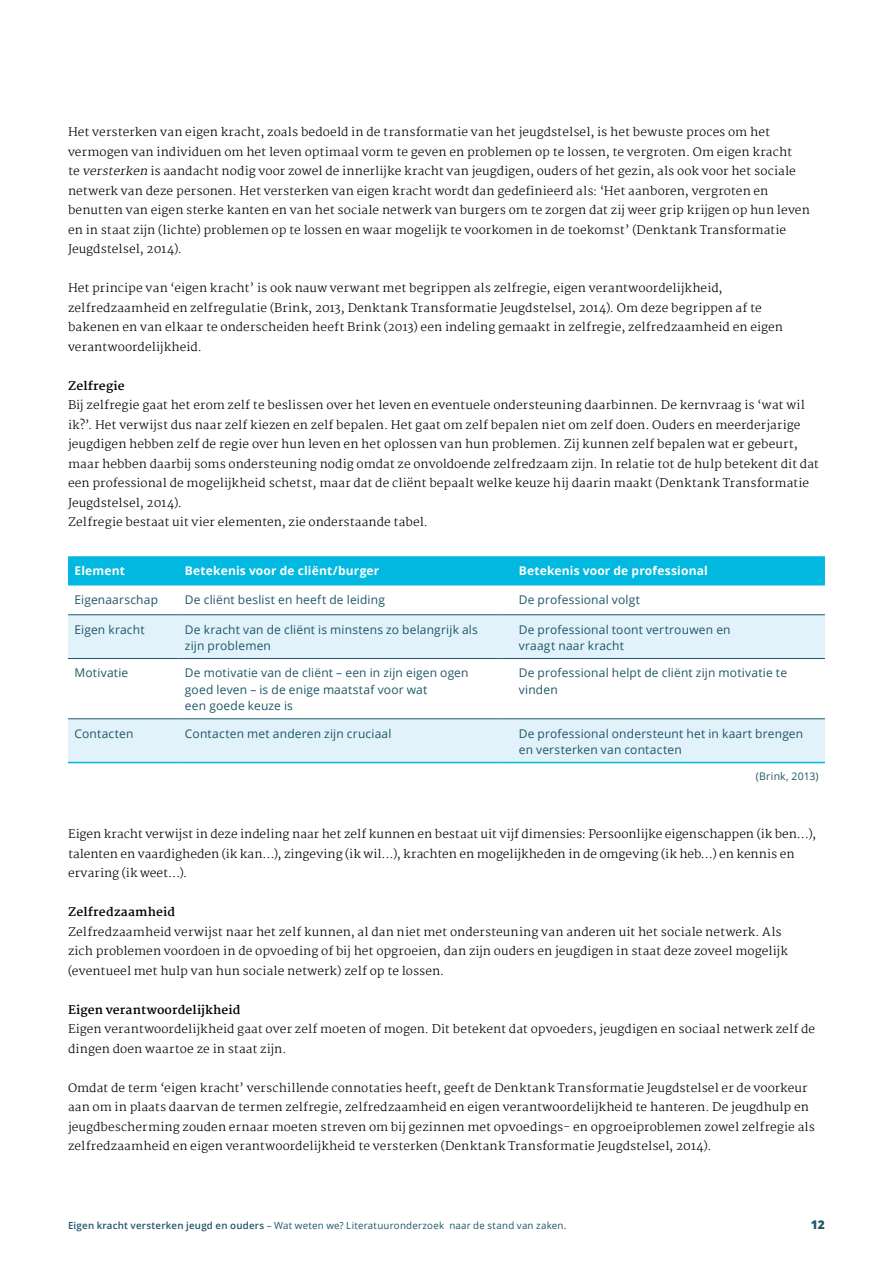
<style>
.page{position:relative;width:893px;height:1263px;background:#fff}
.page>*{position:absolute;margin:0;border:0;box-sizing:border-box;transform-origin:0 0}
.body_schreefloos{font:12px/16.5px "Open Sans";letter-spacing:.015em;color:#1f5668}
.body_schreefloos-2{font:700 12px "Open Sans";letter-spacing:.015em;color:#fff}
.t1{font:800 12px "Open Sans";color:#1f5668}
.body_schreef{font:300 11.7px/19.5px "Martel";letter-spacing:.005em;color:#000}
.body_schreef_bold{font:700 11.7px "Martel";letter-spacing:.01em;color:#000}
.body_schreefloos-3{font:10.5px "Open Sans";letter-spacing:.015em;color:#1f5668}
.t2{font:9.75px "Open Sans";letter-spacing:.025em;color:#1f5668}
.s1{font-style:italic}
.s2{font-weight:600}
</style>
<div class="page">
<div style="left:68px;top:556px;width:757px;height:29px;background:#00b8e0"></div>
<svg style="left:68px;top:615px;width:757px;height:147px;fill:#e1f2fb"></svg>
<hr style="left:68px;top:614px;width:111px;height:1px;background:#1f5668">
<hr style="left:179px;top:614px;width:323px;height:1px;background:#1f5668">
<hr style="left:502px;top:614px;width:323px;height:1px;background:#1f5668">
<hr style="left:68px;top:658px;width:111px;height:1px;background:#1f5668">
<hr style="left:179px;top:658px;width:323px;height:1px;background:#1f5668">
<hr style="left:502px;top:658px;width:323px;height:1px;background:#1f5668">
<hr style="left:68px;top:718px;width:111px;height:1px;background:#1f5668">
<hr style="left:179px;top:718px;width:323px;height:1px;background:#1f5668">
<hr style="left:502px;top:718px;width:323px;height:1px;background:#1f5668">
<hr style="left:68px;top:762px;width:111px;height:1px;background:#00b8e0">
<hr style="left:179px;top:762px;width:323px;height:1px;background:#00b8e0">
<hr style="left:502px;top:762px;width:323px;height:1px;background:#00b8e0">
<p class="body_schreef" style="left:68px;top:122px;width:743px">Het versterken van eigen kracht, zoals bedoeld in de transformatie van het jeugdstelsel, is het bewuste proces om het vermogen van individuen om het leven optimaal vorm te geven en problemen op te lossen, te vergroten. Om eigen kracht<br>te <span class="s1">versterken</span> is aandacht nodig voor zowel de innerlijke kracht van jeugdigen, ouders of het gezin, als ook voor het sociale netwerk van deze personen. Het versterken van eigen kracht wordt dan gedefinieerd als: ‘Het aanboren, vergroten en benutten van eigen sterke kanten en van het sociale netwerk van burgers om te zorgen dat zij weer grip krijgen op hun leven en in staat zijn (lichte) problemen op te lossen en waar mogelijk te voorkomen in de toekomst’ (Denktank Transformatie Jeugdstelsel, 2014).</p>
<p class="body_schreef" style="left:68px;top:278px;width:716px">Het principe van ‘eigen kracht’ is ook nauw verwant met begrippen als zelfregie, eigen verantwoordelijkheid, zelfredzaamheid en zelfregulatie (Brink, 2013, Denktank Transformatie Jeugdstelsel, 2014). Om deze begrippen af te bakenen en van elkaar te onderscheiden heeft Brink (2013) een indeling gemaakt in zelfregie, zelfredzaamheid en eigen verantwoordelijkheid.</p>
<p class="body_schreef_bold" style="left:68px;top:379px;width:58px">Zelfregie</p>
<p class="body_schreef" style="left:68px;top:395px;width:752px">Bij zelfregie gaat het erom zelf te beslissen over het leven en eventuele ondersteuning daarbinnen. De kernvraag is ‘wat wil ik?’. Het verwijst dus naar zelf kiezen en zelf bepalen. Het gaat om zelf bepalen niet om zelf doen. Ouders en meerderjarige jeugdigen hebben zelf de regie over hun leven en het oplossen van hun problemen. Zij kunnen zelf bepalen wat er gebeurt, maar hebben daarbij soms ondersteuning nodig omdat ze onvoldoende zelfredzaam zijn. In relatie tot de hulp betekent dit dat een professional de mogelijkheid schetst, maar dat de cliënt bepaalt welke keuze hij daarin maakt (Denktank Transformatie Jeugdstelsel, 2014).</p>
<p class="body_schreef" style="left:68px;top:512px;width:361px">Zelfregie bestaat uit vier elementen, zie onderstaande tabel.</p>
<p class="body_schreefloos-2" style="left:74px;top:563px;width:52px">Element</p>
<p class="body_schreefloos-2" style="left:185px;top:563px;width:196px">Betekenis voor de cliënt/burger</p>
<p class="body_schreefloos-2" style="left:519px;top:563px;width:190px">Betekenis voor de professional</p>
<p class="body_schreefloos" style="left:74px;top:591px;width:85px">Eigenaarschap</p>
<p class="body_schreefloos" style="left:185px;top:591px;width:201px">De cliënt beslist en heeft de leiding</p>
<p class="body_schreefloos" style="left:519px;top:591px;width:123px">De professional volgt</p>
<p class="body_schreefloos" style="left:74px;top:621px;width:72px">Eigen kracht</p>
<p class="body_schreefloos" style="left:185px;top:621px;width:294px">De kracht van de cliënt is minstens zo belangrijk als zijn problemen</p>
<p class="body_schreefloos" style="left:519px;top:621px;width:213px">De professional toont vertrouwen en vraagt naar kracht</p>
<p class="body_schreefloos" style="left:74px;top:664px;width:55px">Motivatie</p>
<p class="body_schreefloos" style="left:185px;top:664px;width:285px">De motivatie van de cliënt – een in zijn eigen ogen goed leven – is de enige maatstaf voor wat<br>een goede keuze is</p>
<p class="body_schreefloos" style="left:519px;top:664px;width:270px">De professional helpt de cliënt zijn motivatie te vinden</p>
<p class="body_schreefloos" style="left:74px;top:725px;width:61px">Contacten</p>
<p class="body_schreefloos" style="left:185px;top:725px;width:208px">Contacten met anderen zijn cruciaal</p>
<p class="body_schreefloos" style="left:519px;top:725px;width:286px">De professional ondersteunt het in kaart -brengen en versterken van contacten</p>
<p class="body_schreefloos-3" style="left:756px;top:769px;width:64px">(Brink, 2013)</p>
<p class="body_schreef" style="left:68px;top:824px;width:749px">Eigen kracht verwijst in deze indeling naar het zelf kunnen en bestaat uit vijf dimensies: Persoonlijke eigenschappen (ik ben…), talenten en vaardigheden (ik kan…), zingeving (ik wil…), krachten en mogelijkheden in de omgeving (ik heb…) en kennis en ervaring (ik weet…).</p>
<p class="body_schreef_bold" style="left:68px;top:905px;width:108px">Zelfredzaamheid</p>
<p class="body_schreef" style="left:68px;top:922px;width:721px">Zelfredzaamheid verwijst naar het zelf kunnen, al dan niet met ondersteuning van anderen uit het sociale netwerk. Als zich problemen voordoen in de opvoeding of bij het opgroeien, dan zijn ouders en jeugdigen in staat deze zoveel mogelijk (eventueel met hulp van hun sociale netwerk) zelf op te lossen.</p>
<p class="body_schreef_bold" style="left:68px;top:1003px;width:174px">Eigen verantwoordelijkheid</p>
<p class="body_schreef" style="left:68px;top:1019px;width:749px">Eigen verantwoordelijkheid gaat over zelf moeten of mogen. Dit betekent dat opvoeders, jeugdigen en sociaal netwerk zelf de dingen doen waartoe ze in staat zijn.</p>
<p class="body_schreef" style="left:68px;top:1078px;width:748px">Omdat de term ‘eigen kracht’ verschillende connotaties heeft, geeft de Denktank Transformatie Jeugdstelsel er de voorkeur aan om in plaats daarvan de termen zelfregie, zelfredzaamheid en eigen verantwoordelijkheid te hanteren. De jeugdhulp en jeugdbescherming zouden ernaar moeten streven om bij gezinnen met opvoedings- en opgroeiproblemen zowel zelfregie als zelfredzaamheid en eigen verantwoordelijkheid te versterken (Denktank Transformatie Jeugdstelsel, 2014).</p>
<p class="t2" style="left:68px;top:1219px;width:500px"><span class="s2">Eigen kracht versterken jeugd en ouders</span> – Wat weten we? Literatuuronderzoek naar de stand van zaken.</p>
<p class="t1" style="left:811px;top:1215px;width:16px">12</p>
</div>
